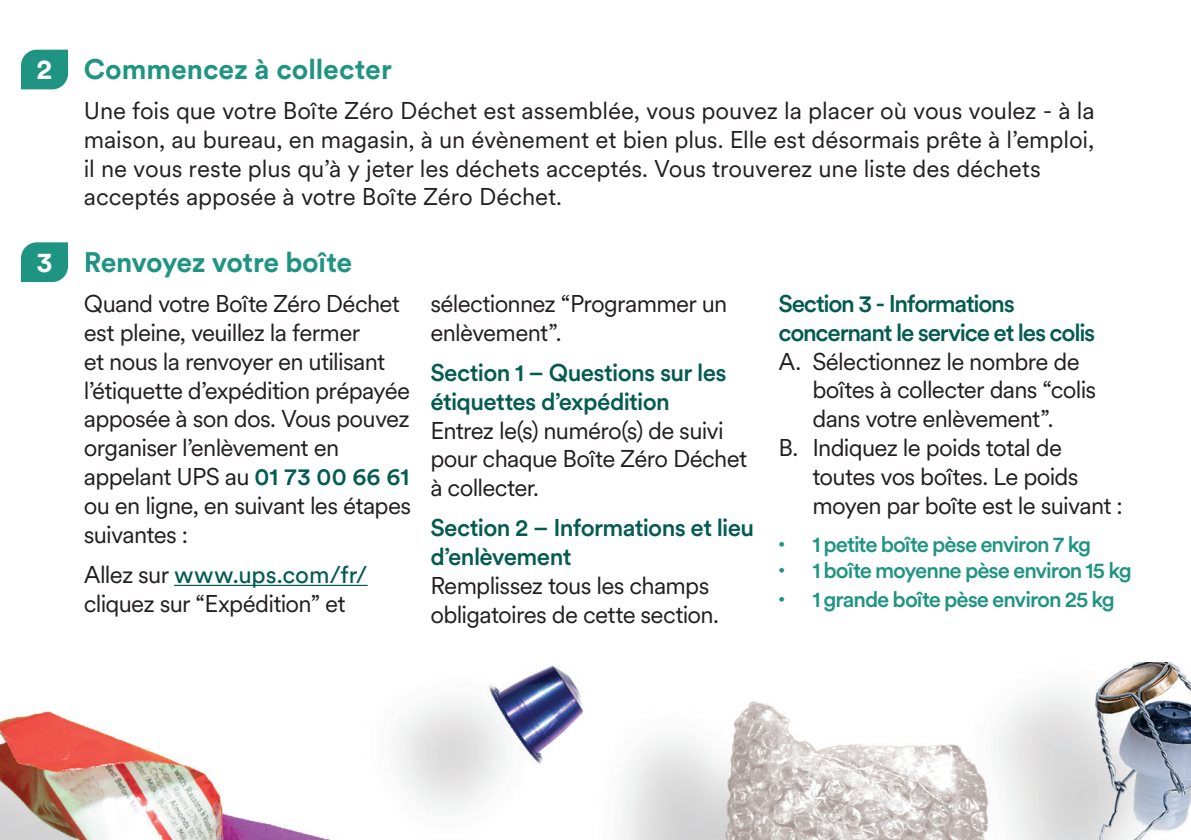
<style>
.page{position:relative;width:1191px;height:840px;background:#fff}
.page>*{position:absolute;margin:0;border:0;box-sizing:border-box;transform-origin:0 0}
.t1{font:700 28px "Circular XX";letter-spacing:-.01em;color:#209482}
.t2{font:700 28px "Circular XX";color:#fff}
.t3{font:24px/28.8px "Circular XX";letter-spacing:-.025em;color:#231f20}
.t4{font:24px/28.8px "Circular XX";letter-spacing:-.005em;color:#231f20}
.t5{font:500 24px/28.8px "Circular XX";letter-spacing:-.03em;color:#035b51}
.t6{font:500 24px/28.8px "Circular XX";letter-spacing:-.05em;color:#035b51}
.t7{font:500 22px/26.4px "Circular XX";letter-spacing:-.05em;color:#209482}
.s1{font-weight:500;color:#035b51}
.s2{color:#035b51}
.s3{font-weight:900}
</style>
<div class="page">
<img style="left:0;top:662px;width:1191px;height:177px">
<hr style="left:174px;top:584px;width:194px;height:1px;background:#035b51">
<div style="left:21px;top:50px;width:47px;height:39px;background:#209482"></div>
<svg style="left:21px;top:242px;width:47px;height:40px;background:#2e9b8a"></svg>
<p class="t2" style="left:37px;top:49px;width:17px">2</p>
<p class="t2" style="left:37px;top:242px;width:18px">3</p>
<p class="t1" style="left:84px;top:50px;width:309px">Commencez à collecter</p>
<p class="t4" style="left:84px;top:95px;width:1012px">Une fois que votre Boîte Zéro Déchet est assemblée, vous pouvez la placer où vous voulez - à la maison, au bureau, en magasin, à un évènement et bien plus. Elle est désormais prête à l’emploi, il ne vous reste plus qu’à y jeter les déchets acceptés. Vous trouverez une liste des déchets acceptés apposée à votre Boîte Zéro Déchet.</p>
<p class="t1" style="left:84px;top:243px;width:270px">Renvoyez votre boîte</p>
<p class="t3" style="left:84px;top:288px;width:329px">Quand votre Boîte Zéro Déchet est pleine, veuillez la fermer<br>et nous la renvoyer en utilisant l’étiquette d’expédition prépayée apposée à son dos. Vous pouvez organiser l’enlèvement en appelant UPS au <span class="s1">01 73 00 66 61 </span>ou en ligne, en suivant les étapes suivantes :</p>
<p class="t3" style="left:84px;top:559px;width:285px">Allez sur <span class="s2">www.ups.com/fr/ </span>cliquez sur “Expédition” et</p>
<p class="t3" style="left:430px;top:288px;width:298px">sélectionnez “Programmer un enlèvement”.</p>
<p class="t5" style="left:430px;top:357px;width:298px">Section 1 – Questions sur les étiquettes d’expédition</p>
<p class="t3" style="left:430px;top:414px;width:318px">Entrez le(s) numéro(s) de suivi pour chaque Boîte Zéro Déchet à collecter.</p>
<p class="t5" style="left:430px;top:512px;width:325px">Section 2 – Informations et lieu d’enlèvement</p>
<p class="t3" style="left:430px;top:570px;width:290px">Remplissez tous les champs obligatoires de cette section.</p>
<p class="t6" style="left:778px;top:288px;width:318px">Section 3 - Informations concernant le service et les colis</p>
<p class="t3" style="left:778px;top:345px;width:303px">A. Sélectionnez le nombre de</p>
<p class="t3" style="left:812px;top:374px;width:285px">boîtes à collecter dans “colis</p>
<p class="t3" style="left:812px;top:403px;width:243px">dans votre enlèvement”.</p>
<p class="t3" style="left:778px;top:432px;width:285px">B. Indiquez le poids total de</p>
<p class="t3" style="left:812px;top:461px;width:268px">toutes vos boîtes. Le poids</p>
<p class="t3" style="left:812px;top:489px;width:312px">moyen par boîte est le suivant :</p>
<p class="t7" style="left:778px;top:529px;width:355px"><span class="s3">⋅</span> 1 petite boîte pèse environ 7 kg<br><span class="s3">⋅</span> 1 boîte moyenne pèse environ 15 kg</p>
<p class="t7" style="left:778px;top:585px;width:338px"><span class="s3">⋅</span> 1 grande boîte pèse environ 25 kg</p>
</div>
